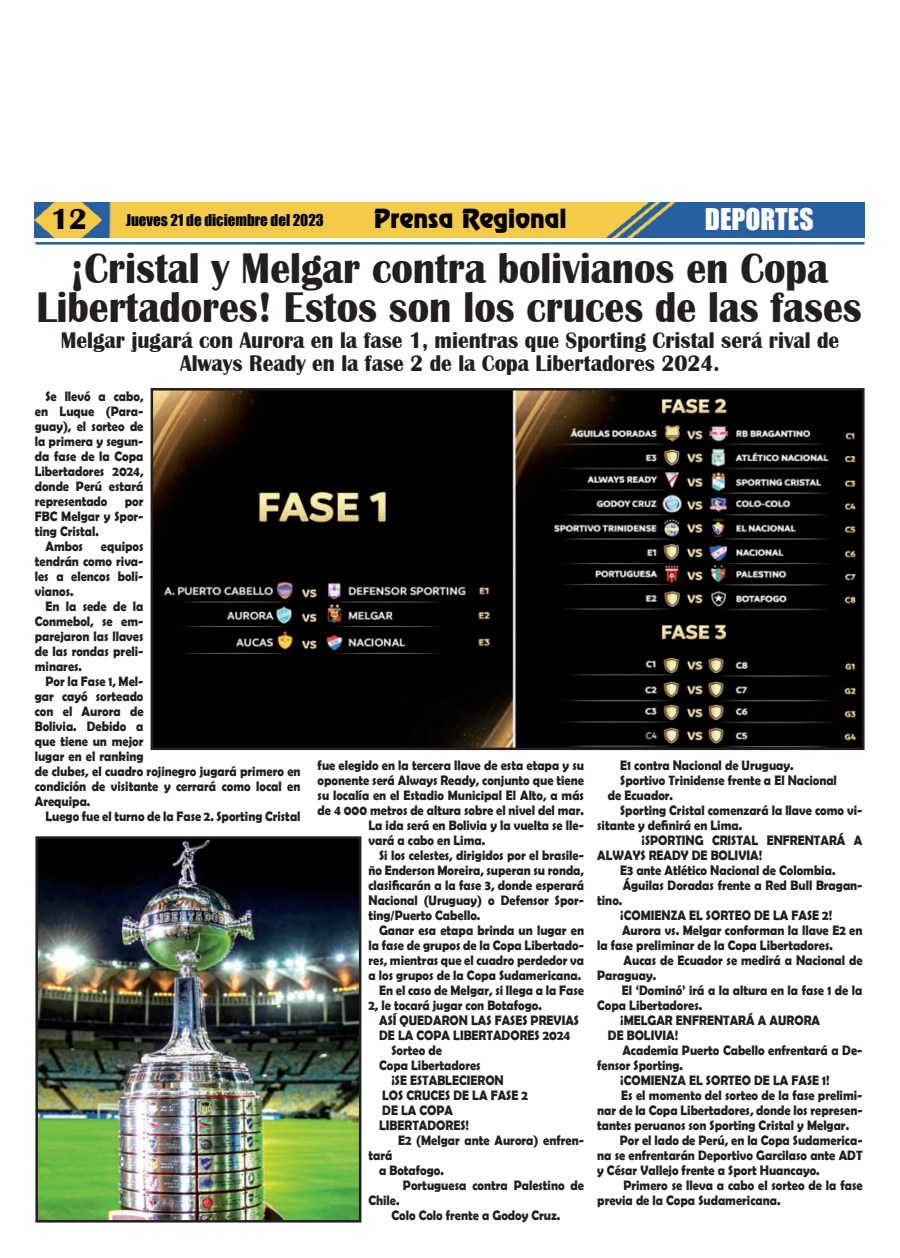
<style>
.page{position:relative;width:900px;height:1258px;background:#fff}
.page>*{position:absolute;margin:0;border:0;box-sizing:border-box;transform-origin:0 0}
.t1{font:700 44.12px/38.8px "Britannic";color:#231f20;text-align:center;scale:.9 1}
.t2{font:700 30px "Britannic";color:#000}
.t3{font:27.5px "Impact";color:#fff}
.t4{font:23.75px "Renfrew Normal";color:#000}
.t5{font:700 23.25px/22.5px "Britannic";color:#231f20;text-align:center;scale:.92 1}
.t6{font:15px "Impact";color:#000}
.t7{font:700 13.75px/15px "Berlin Sans FB Demi";color:#231f20;text-align:justify;scale:.9 1}
</style>
<div class="page">
<img style="left:35px;top:203px;width:830px;height:35px">
<hr style="left:35px;top:242px;width:830px;height:3px;background:#2361a2">
<img style="left:155px;top:392px;width:706px;height:354px">
<div style="left:151px;top:388px;width:714px;height:362px;border:3px solid #231f20"></div>
<img style="left:39px;top:840px;width:318px;height:378px">
<div style="left:35px;top:836px;width:326px;height:386px;border:3px solid #231f20"></div>
<h2 class="t2" style="left:51px;top:208px;width:38px">12</h2>
<p class="t6" style="left:126px;top:213px;width:199px">Jueves 21 de diciembre del 2023</p>
<h3 class="t4" style="left:374px;top:209px;width:194px">Prensa Regional</h3>
<h3 class="t3" style="left:705px;top:206px;width:110px">DEPORTES</h3>
<h1 class="t1" style="left:36px;top:252px;width:919px">¡Cristal y Melgar contra bolivianos en Copa<br>Libertadores! Estos son los cruces de las fases</h1>
<h3 class="t5" style="left:61px;top:331px;width:848px">Melgar jugará con Aurora en la fase 1, mientras que Sporting Cristal será rival de<br>Always Ready en la fase 2 de la Copa Libertadores 2024.</h3>
<p class="t7" style="left:35px;top:389px;width:122px;text-indent:11px">Se llevó a cabo, en Luque (Para&shy;guay), el sorteo de la primera y segun&shy;da fase de la Copa Libertadores 2024, donde Perú estará representado</p>
<p class="t7" style="left:125px;top:494px;width:22px">por</p>
<p class="t7" style="left:35px;top:509px;width:122px">FBC Melgar y Spor-</p>
<p class="t7" style="left:35px;top:524px;width:73px">ting Cristal.</p>
<p class="t7" style="left:45px;top:539px;width:43px">Ambos</p>
<p class="t7" style="left:35px;top:539px;width:122px;text-indent:66px">equipos tendrán como riva&shy;les a elencos boli&shy;vianos.</p>
<p class="t7" style="left:35px;top:599px;width:122px;text-indent:11px">En la sede de la Conmebol, se em&shy;parejaron las llaves de las rondas preli&shy;minares.</p>
<p class="t7" style="left:35px;top:674px;width:297px;text-align:left;text-indent:11px">Por la Fase 1, Mel-<br>gar cayó sorteado<br>con el Aurora de<br>Bolivia. Debido a<br>que tiene un mejor<br>lugar en el ranking<br>de clubes, el cuadro rojinegro jugará primero en condición de visitante y cerrará como local en<br>Arequipa.</p>
<p class="t7" style="left:45px;top:809px;width:285px">Luego fue el turno de la Fase 2. Sporting Cristal</p>
<p class="t7" style="left:318px;top:758px;width:297px">fue elegido en la tercera llave de esta etapa y su</p>
<p class="t7" style="left:318px;top:773px;width:297px">oponente será Always Ready, conjunto que tiene</p>
<p class="t7" style="left:318px;top:788px;width:297px">su localía en el Estadio Municipal El Alto, a más</p>
<p class="t7" style="left:318px;top:803px;width:298px">de 4 000 metros de altura sobre el nivel del mar.</p>
<p class="t7" style="left:369px;top:818px;width:241px">La ida será en Bolivia y la vuelta se lle-</p>
<p class="t7" style="left:369px;top:833px;width:131px">vará a cabo en Lima.</p>
<p class="t7" style="left:379px;top:848px;width:229px">Si los celestes, dirigidos por el brasile-</p>
<p class="t7" style="left:369px;top:863px;width:241px">ño Enderson Moreira, superan su ronda,</p>
<p class="t7" style="left:369px;top:877px;width:241px">clasificarán a la fase 3, donde esperará</p>
<p class="t7" style="left:369px;top:893px;width:241px">Nacional (Uruguay) o Defensor Spor-</p>
<p class="t7" style="left:369px;top:908px;width:126px">ting/Puerto Cabello.</p>
<p class="t7" style="left:379px;top:923px;width:229px">Ganar esa etapa brinda un lugar en</p>
<p class="t7" style="left:369px;top:938px;width:241px">la fase de grupos de la Copa Libertado-</p>
<p class="t7" style="left:369px;top:953px;width:241px">res, mientras que el cuadro perdedor va</p>
<p class="t7" style="left:369px;top:968px;width:238px">a los grupos de la Copa Sudamericana.</p>
<p class="t7" style="left:379px;top:983px;width:229px">En el caso de Melgar, si llega a la Fase</p>
<p class="t7" style="left:369px;top:998px;width:194px">2, le tocará jugar con Botafogo.</p>
<p class="t7" style="left:379px;top:1013px;width:224px">ASÍ QUEDARON LAS FASES PREVIAS</p>
<p class="t7" style="left:379px;top:1028px;width:214px">DE LA COPA LIBERTADORES 2024</p>
<p class="t7" style="left:392px;top:1043px;width:58px">Sorteo de</p>
<p class="t7" style="left:379px;top:1058px;width:114px">Copa Libertadores</p>
<p class="t7" style="left:392px;top:1073px;width:126px">¡SE ESTABLECIERON</p>
<p class="t7" style="left:382px;top:1088px;width:163px">LOS CRUCES DE LA FASE 2</p>
<p class="t7" style="left:382px;top:1103px;width:80px">DE LA COPA</p>
<p class="t7" style="left:379px;top:1118px;width:101px">LIBERTADORES!</p>
<p class="t7" style="left:398px;top:1133px;width:208px">E2 (Melgar ante Aurora) enfren-</p>
<p class="t7" style="left:369px;top:1148px;width:28px">tará</p>
<p class="t7" style="left:379px;top:1163px;width:73px">a Botafogo.</p>
<p class="t7" style="left:403px;top:1178px;width:203px">Portuguesa contra Palestino de</p>
<p class="t7" style="left:369px;top:1193px;width:36px">Chile.</p>
<p class="t7" style="left:392px;top:1208px;width:189px">Colo Colo frente a Godoy Cruz.</p>
<p class="t7" style="left:620px;top:758px;width:194px">E1 contra Nacional de Uruguay.</p>
<p class="t7" style="left:620px;top:773px;width:242px">Sportivo Trinidense frente a El Nacional</p>
<p class="t7" style="left:608px;top:788px;width:74px">de Ecuador.</p>
<p class="t7" style="left:620px;top:803px;width:271px">Sporting Cristal comenzará la llave como vi-</p>
<p class="t7" style="left:597px;top:817px;width:163px">sitante y definirá en Lima.</p>
<p class="t7" style="left:642px;top:833px;width:247px">¡SPORTING CRISTAL ENFRENTARÁ A</p>
<p class="t7" style="left:597px;top:848px;width:185px">ALWAYS READY DE BOLIVIA!</p>
<p class="t7" style="left:620px;top:863px;width:241px">E3 ante Atlético Nacional de Colombia.</p>
<p class="t7" style="left:623px;top:878px;width:268px">Águilas Doradas frente a Red Bull Bragan-</p>
<p class="t7" style="left:597px;top:893px;width:29px">tino.</p>
<p class="t7" style="left:620px;top:908px;width:237px">¡COMIENZA EL SORTEO DE LA FASE 2!</p>
<p class="t7" style="left:622px;top:923px;width:269px">Aurora vs. Melgar conforman la llave E2 en</p>
<p class="t7" style="left:597px;top:938px;width:263px">la fase preliminar de la Copa Libertadores.</p>
<p class="t7" style="left:624px;top:953px;width:267px">Aucas de Ecuador se medirá a Nacional de</p>
<p class="t7" style="left:597px;top:968px;width:67px">Paraguay.</p>
<p class="t7" style="left:622px;top:983px;width:269px">El ‘Dominó’ irá a la altura en la fase 1 de la</p>
<p class="t7" style="left:597px;top:998px;width:118px">Copa Libertadores.</p>
<p class="t7" style="left:620px;top:1013px;width:224px">¡MELGAR ENFRENTARÁ A AURORA</p>
<p class="t7" style="left:608px;top:1028px;width:80px">DE BOLIVIA!</p>
<p class="t7" style="left:622px;top:1043px;width:268px">Academia Puerto Cabello enfrentará a De-</p>
<p class="t7" style="left:597px;top:1058px;width:97px">fensor Sporting.</p>
<p class="t7" style="left:620px;top:1073px;width:234px">¡COMIENZA EL SORTEO DE LA FASE 1!</p>
<p class="t7" style="left:621px;top:1088px;width:269px">Es el momento del sorteo de la fase prelimi-</p>
<p class="t7" style="left:597px;top:1103px;width:296px">nar de la Copa Libertadores, donde los represen-</p>
<p class="t7" style="left:597px;top:1118px;width:281px">tantes peruanos son Sporting Cristal y Melgar.</p>
<p class="t7" style="left:620px;top:1133px;width:271px">Por el lado de Perú, en la Copa Sudamerica-</p>
<p class="t7" style="left:597px;top:1148px;width:296px">na se enfrentarán Deportivo Garcilaso ante ADT</p>
<p class="t7" style="left:597px;top:1163px;width:249px">y César Vallejo frente a Sport Huancayo.</p>
<p class="t7" style="left:623px;top:1178px;width:267px">Primero se lleva a cabo el sorteo de la fase</p>
<p class="t7" style="left:597px;top:1193px;width:205px">previa de la Copa Sudamericana.</p>
</div>
